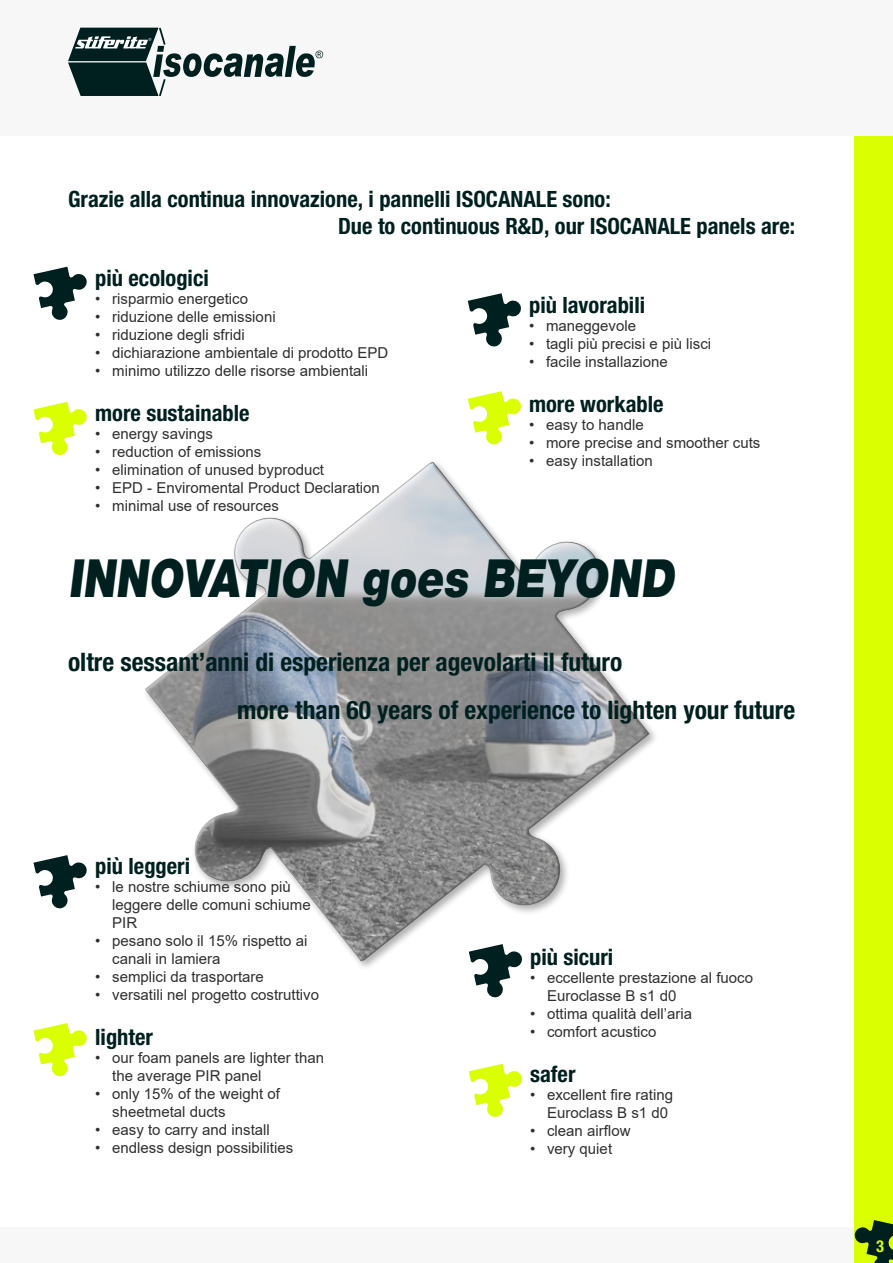
<style>
.page{position:relative;width:893px;height:1263px;background:#fff}
.page>*{position:absolute;margin:0;border:0;box-sizing:border-box;transform-origin:0 0}
.t1{font:900 52.65px "Helvetica Neue LT Pro";color:#002020;scale:.82 1}
.t2{font:700 condensed 25.5px/48px "Helvetica Neue LT Pro";color:#002020}
.t3{font:700 condensed 22.5px/27px "Helvetica Neue LT Pro";color:#002020}
.t4{font:700 condensed 16.5px "Helvetica Neue LT Pro";color:#d9ff00}
.t5{font:15px/18px "Arial";color:#2f2f2f}
</style>
<div class="page">
<div style="left:0;top:1227px;width:893px;height:36px;background:#f7f7f7"></div>
<div style="left:855px;top:0;width:38px;height:1263px;background:#d9ff00"></div>
<div style="left:0;top:0;width:893px;height:136px;background:#f7f7f7"></div>
<svg style="left:854px;top:1220px;width:39px;height:43px"></svg>
<svg style="left:68px;top:27px;width:255px;height:70px"></svg>
<svg style="left:67px;top:398px;width:588px;height:570px"></svg>
<svg style="left:468px;top:293px;width:53px;height:54px"></svg>
<svg style="left:468px;top:391px;width:54px;height:54px"></svg>
<svg style="left:33px;top:267px;width:54px;height:53px"></svg>
<svg style="left:33px;top:402px;width:54px;height:54px"></svg>
<svg style="left:33px;top:855px;width:54px;height:54px"></svg>
<svg style="left:33px;top:1023px;width:54px;height:54px"></svg>
<svg style="left:469px;top:944px;width:54px;height:54px"></svg>
<svg style="left:469px;top:1064px;width:53px;height:53px"></svg>
<h3 class="t3" style="left:338px;top:186px;width:459px;text-indent:-270px">Grazie alla continua innovazione, i pannelli ISOCANALE sono:<br>Due to continuous R&amp;D, our ISOCANALE panels are:</h3>
<h3 class="t3" style="left:95px;top:264px;width:115px">più ecologici</h3>
<p class="t5" style="left:95px;top:290px;width:154px">• risparmio energetico</p>
<p class="t5" style="left:95px;top:308px;width:182px">• riduzione delle emissioni</p>
<p class="t5" style="left:95px;top:326px;width:151px">• riduzione degli sfridi</p>
<p class="t5" style="left:95px;top:344px;width:295px">• dichiarazione ambientale di prodotto EPD</p>
<p class="t5" style="left:95px;top:362px;width:274px">• minimo utilizzo delle risorse ambientali</p>
<h3 class="t3" style="left:95px;top:399px;width:156px">more sustainable</h3>
<p class="t5" style="left:95px;top:425px;width:119px">• energy savings</p>
<p class="t5" style="left:95px;top:443px;width:168px">• reduction of emissions</p>
<p class="t5" style="left:95px;top:461px;width:230px">• elimination of unused byproduct</p>
<p class="t5" style="left:95px;top:479px;width:286px">• EPD - Enviromental Product Declaration</p>
<p class="t5" style="left:95px;top:497px;width:185px">• minimal use of resources</p>
<h3 class="t3" style="left:529px;top:291px;width:118px">più lavorabili</h3>
<p class="t5" style="left:529px;top:316px;width:109px">• maneggevole</p>
<p class="t5" style="left:529px;top:334px;width:184px">• tagli più precisi e più lisci</p>
<p class="t5" style="left:529px;top:352px;width:140px">• facile installazione</p>
<h3 class="t3" style="left:529px;top:390px;width:136px">more workable</h3>
<p class="t5" style="left:529px;top:415px;width:116px">• easy to handle</p>
<p class="t5" style="left:529px;top:433px;width:233px">• more precise and smoother cuts</p>
<p class="t5" style="left:529px;top:451px;width:125px">• easy installation</p>
<h1 class="t1" style="left:68px;top:547px;width:750px">INNOVATION goes BEYOND</h1>
<h2 class="t2" style="left:237px;top:637px;width:559px;text-indent:-169px">oltre sessant’anni di esperienza per agevolarti il futuro<br>more than 60 years of experience to lighten your future</h2>
<h3 class="t3" style="left:95px;top:852px;width:96px">più leggeri</h3>
<p class="t5" style="left:112px;top:877px;width:200px;text-indent:-17px">• le nostre schiume sono più leggere delle comuni schiume<br>PIR</p>
<p class="t5" style="left:112px;top:931px;width:197px;text-indent:-17px">• pesano solo il 15% rispetto ai canali in lamiera</p>
<p class="t5" style="left:95px;top:967px;width:170px">• semplici da trasportare</p>
<p class="t5" style="left:95px;top:985px;width:225px">• versatili nel progetto costruttivo</p>
<h3 class="t3" style="left:95px;top:1023px;width:59px">lighter</h3>
<p class="t5" style="left:112px;top:1048px;width:213px;text-indent:-17px">• our foam panels are lighter than the average PIR panel</p>
<p class="t5" style="left:112px;top:1084px;width:169px;text-indent:-17px">• only 15% of the weight of sheetmetal ducts</p>
<p class="t5" style="left:95px;top:1120px;width:176px">• easy to carry and install</p>
<p class="t5" style="left:95px;top:1138px;width:199px">• endless design possibilities</p>
<h3 class="t3" style="left:530px;top:943px;width:85px">più sicuri</h3>
<p class="t5" style="left:547px;top:968px;width:207px;text-indent:-17px">• eccellente prestazione al fuoco<br>Euroclasse B s1 d0</p>
<p class="t5" style="left:530px;top:1004px;width:164px">• ottima qualità dell’aria</p>
<p class="t5" style="left:530px;top:1022px;width:128px">• comfort acustico</p>
<h3 class="t3" style="left:530px;top:1060px;width:47px">safer</h3>
<p class="t5" style="left:547px;top:1085px;width:127px;text-indent:-17px">• excellent fire rating<br>Euroclass B s1 d0</p>
<p class="t5" style="left:530px;top:1121px;width:102px">• clean airflow</p>
<p class="t5" style="left:530px;top:1139px;width:84px">• very quiet</p>
<p class="t4" style="left:876px;top:1236px;width:9px">3</p>
</div>
